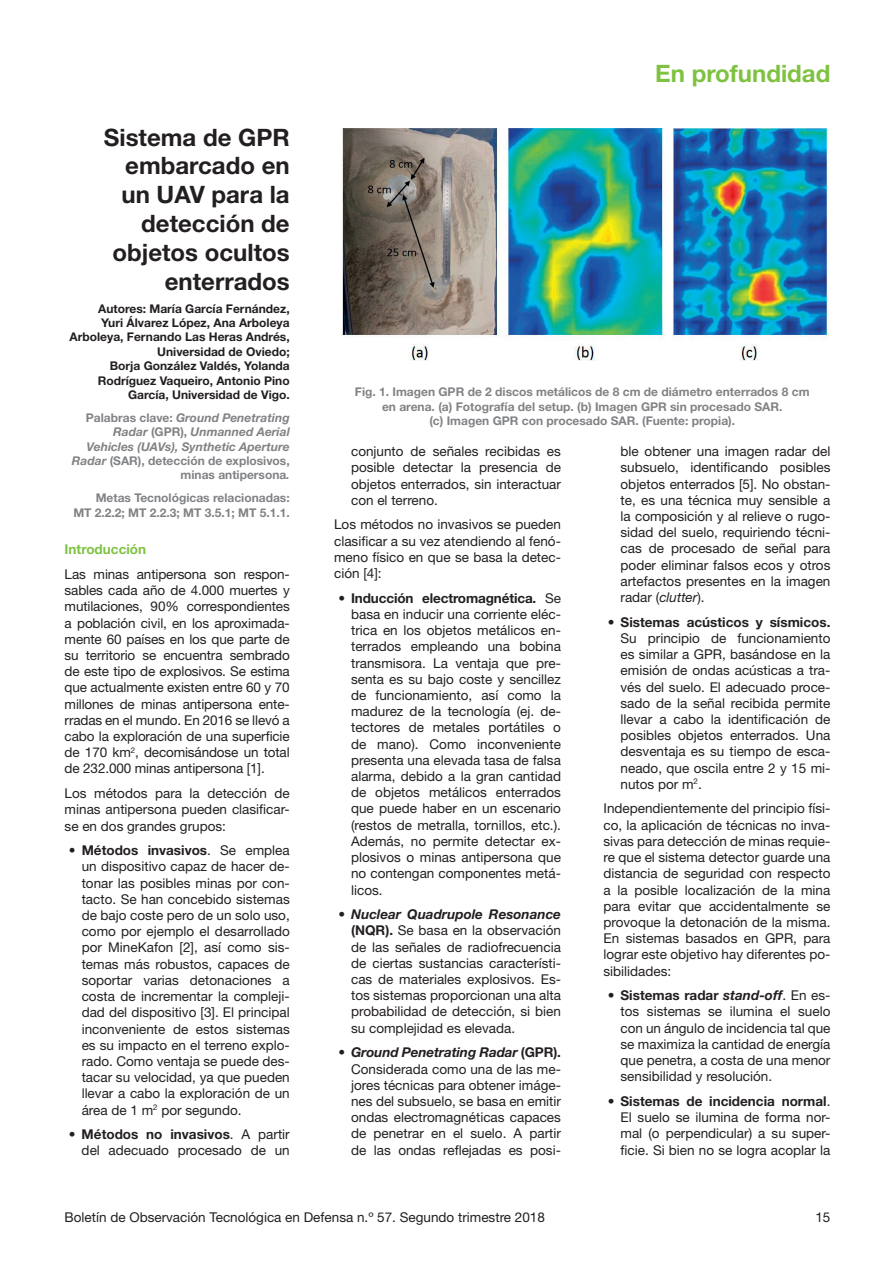
<style>
.page{position:relative;width:892px;height:1262px;background:#fff}
.page>*{position:absolute;margin:0;border:0;box-sizing:border-box;transform-origin:0 0}
.t1{font:700 24px/28.8px "Helvetica Neue LT Std";color:#231f20;text-align:right}
.t2{font:700 24px "Helvetica Neue LT Std";color:#7fc241}
.t3{font:13.5px/16.2px "Helvetica Neue LT Std";color:#231f20;text-align:justify}
.t4{font:700 13.5px "Helvetica Neue LT Std";color:#231f20}
.t5{font:700 13.5px "Helvetica Neue LT Std";color:#7fc241}
.t6{font:700 12px/14.4px "Helvetica Neue LT Std";color:#808285;text-align:right}
.t7{font:700 12px/14.4px "Helvetica Neue LT Std";color:#231f20;text-align:right}
.t8{font:italic 700 12px/14.4px "Helvetica Neue LT Std";color:#808285;text-align:right}
.s1{font-style:normal}
.s2{font-weight:700}
.s3{font-weight:700;font-style:italic}
.s4{font-style:italic}
</style>
<div class="page">
<img style="left:341px;top:128px;width:488px;height:233px">
<h1 class="t1" style="left:104px;top:122px;width:187px">Sistema de GPR embarcado en un UAV para la detección de objetos ocultos enterrados</h1>
<p class="t7" style="left:70px;top:301px;width:222px">Autores: María García Fernández,<br>Yuri Álvarez López, Ana Arboleya<br>Arboleya, Fernando Las Heras Andrés,<br>Universidad de Oviedo;<br>Borja González Valdés, Yolanda<br>Rodríguez Vaqueiro, Antonio Pino<br>García, Universidad de Vigo.</p>
<p class="t8" style="left:72px;top:410px;width:219px"><span class="s1">Palabras clave:</span> Ground Penetrating<br>Radar <span class="s1">(GPR),</span> Unmanned Aerial<br>Vehicles (UAVs), Synthetic Aperture<br>Radar <span class="s1">(SAR), detección de explosivos, minas antipersona</span>.</p>
<p class="t6" style="left:73px;top:491px;width:218px">Metas Tecnológicas relacionadas:<br>MT 2.2.2; MT 2.2.3; MT 3.5.1; MT 5.1.1.</p>
<p class="t5" style="left:65px;top:541px;width:83px">Introducción</p>
<p class="t3" style="left:65px;top:566px;width:227px">Las minas antipersona son respon&shy;sables cada año de 4.000 muertes y mutilaciones, 90% correspondientes a población civil, en los aproximada&shy;mente 60 países en los que parte de su territorio se encuentra sembrado de este tipo de explosivos. Se estima que actualmente existen entre 60 y 70 millones de minas antipersona ente&shy;rradas en el mundo. En 2016 se llevó a cabo la exploración de una superficie de 170 km<sup>2</sup>, decomisándose un total de 232.000 minas antipersona [1].</p>
<p class="t3" style="left:65px;top:785px;width:227px">Los métodos para la detección de minas antipersona pueden clasificar&shy;se en dos grandes grupos:</p>
<p class="t3" style="left:82px;top:842px;width:210px;text-indent:-13px"><span class="s2">• Métodos invasivos</span>. Se emplea un dispositivo capaz de hacer de&shy;tonar las posibles minas por con&shy;tacto. Se han concebido sistemas de bajo coste pero de un solo uso, como por ejemplo el desarrollado por MineKafon [2], así como sis&shy;temas más robustos, capaces de soportar varias detonaciones a costa de incrementar la compleji&shy;dad del dispositivo [3]. El principal inconveniente de estos sistemas es su impacto en el terreno explo&shy;rado. Como ventaja se puede des&shy;tacar su velocidad, ya que pueden llevar a cabo la exploración de un área de 1 m<sup>2</sup> por segundo.</p>
<p class="t3" style="left:69px;top:1126px;width:222px;text-align:right"><span class="s2">• Métodos no invasivos</span>. A partir del adecuado procesado de un</p>
<h1 class="t2" style="left:655px;top:58px;width:177px">En profundidad</h1>
<p class="t6" style="left:355px;top:385px;width:456px;text-align:center">Fig. 1. Imagen GPR de 2 discos metálicos de 8 cm de diámetro enterrados 8 cm en arena. (a) Fotografía del setup. (b) Imagen GPR sin procesado SAR.<br>(c) Imagen GPR con procesado SAR. (Fuente: propia).</p>
<p class="t3" style="left:351px;top:443px;width:211px">conjunto de señales recibidas es posible detectar la presencia de objetos enterrados, sin interactuar con el terreno.</p>
<p class="t3" style="left:334px;top:516px;width:228px">Los métodos no invasivos se pueden clasificar a su vez atendiendo al fenó&shy;meno físico en que se basa la detec&shy;ción [4]:</p>
<p class="t3" style="left:351px;top:590px;width:211px;text-indent:-13px"><span class="s2">• Inducción electromagnética.</span> Se basa en inducir una corriente eléc&shy;trica en los objetos metálicos en&shy;terrados empleando una bobina transmisora. La ventaja que pre&shy;senta es su bajo coste y sencillez de funcionamiento, así como la madurez de la tecnología (ej. de&shy;tectores de metales portátiles o de mano). Como inconveniente presenta una elevada tasa de falsa alarma, debido a la gran cantidad de objetos metálicos enterrados que puede haber en un escenario (restos de metralla, tornillos, etc.).<br>Además, no permite detectar ex&shy;plosivos o minas antipersona que no contengan componentes metá&shy;licos.</p>
<p class="t3" style="left:351px;top:906px;width:211px;text-indent:-13px"><span class="s3">• Nuclear Quadrupole Resonance </span><span class="s2">(NQR).</span> Se basa en la observación de las señales de radiofrecuencia de ciertas sustancias característi&shy;cas de materiales explosivos. Es&shy;tos sistemas proporcionan una alta probabilidad de detección, si bien su complejidad es elevada.</p>
<p class="t3" style="left:351px;top:1044px;width:211px;text-indent:-13px"><span class="s3">• Ground Penetrating Radar</span> <span class="s2">(GPR).<br></span>Considerada como una de las me&shy;jores técnicas para obtener imáge&shy;nes del subsuelo, se basa en emitir ondas electromagnéticas capaces de penetrar en el suelo. A partir de las ondas reflejadas es posi-</p>
<p class="t3" style="left:620px;top:443px;width:211px">ble obtener una imagen radar del subsuelo, identificando posibles objetos enterrados [5]. No obstan&shy;te, es una técnica muy sensible a la composición y al relieve o rugo&shy;sidad del suelo, requiriendo técni&shy;cas de procesado de señal para poder eliminar falsos ecos y otros artefactos presentes en la imagen radar (<span class="s4">clutter</span>).</p>
<p class="t4" style="left:607px;top:613px;width:224px">• Sistemas acústicos y sísmicos.</p>
<p class="t3" style="left:620px;top:630px;width:211px">Su principio de funcionamiento es similar a GPR, basándose en la emisión de ondas acústicas a tra&shy;vés del suelo. El adecuado proce&shy;sado de la señal recibida permite llevar a cabo la identificación de posibles objetos enterrados. Una desventaja es su tiempo de esca&shy;neado, que oscila entre 2 y 15 mi&shy;nutos por m<sup>2</sup>.</p>
<p class="t3" style="left:603px;top:800px;width:228px">Independientemente del principio físi&shy;co, la aplicación de técnicas no inva&shy;sivas para detección de minas requie&shy;re que el sistema detector guarde una distancia de seguridad con respecto a la posible localización de la mina para evitar que accidentalmente se provoque la detonación de la misma.<br>En sistemas basados en GPR, para lograr este objetivo hay diferentes po&shy;sibilidades:</p>
<p class="t3" style="left:620px;top:987px;width:211px;text-indent:-13px"><span class="s2">• Sistemas radar</span> <span class="s3">stand-off</span>. En es&shy;tos sistemas se ilumina el suelo con un ángulo de incidencia tal que se maximiza la cantidad de energía que penetra, a costa de una menor sensibilidad y resolución.</p>
<p class="t3" style="left:620px;top:1093px;width:211px;text-indent:-13px"><span class="s2">• Sistemas de incidencia normal</span>.<br>El suelo se ilumina de forma nor&shy;mal (o perpendicular) a su super&shy;ficie. Si bien no se logra acoplar la</p>
<p class="t3" style="left:65px;top:1208px;width:482px">Boletín de Observación Tecnológica en Defensa n.º 57. Segundo trimestre 2018</p>
<p class="t3" style="left:815px;top:1208px;width:17px">15</p>
</div>
